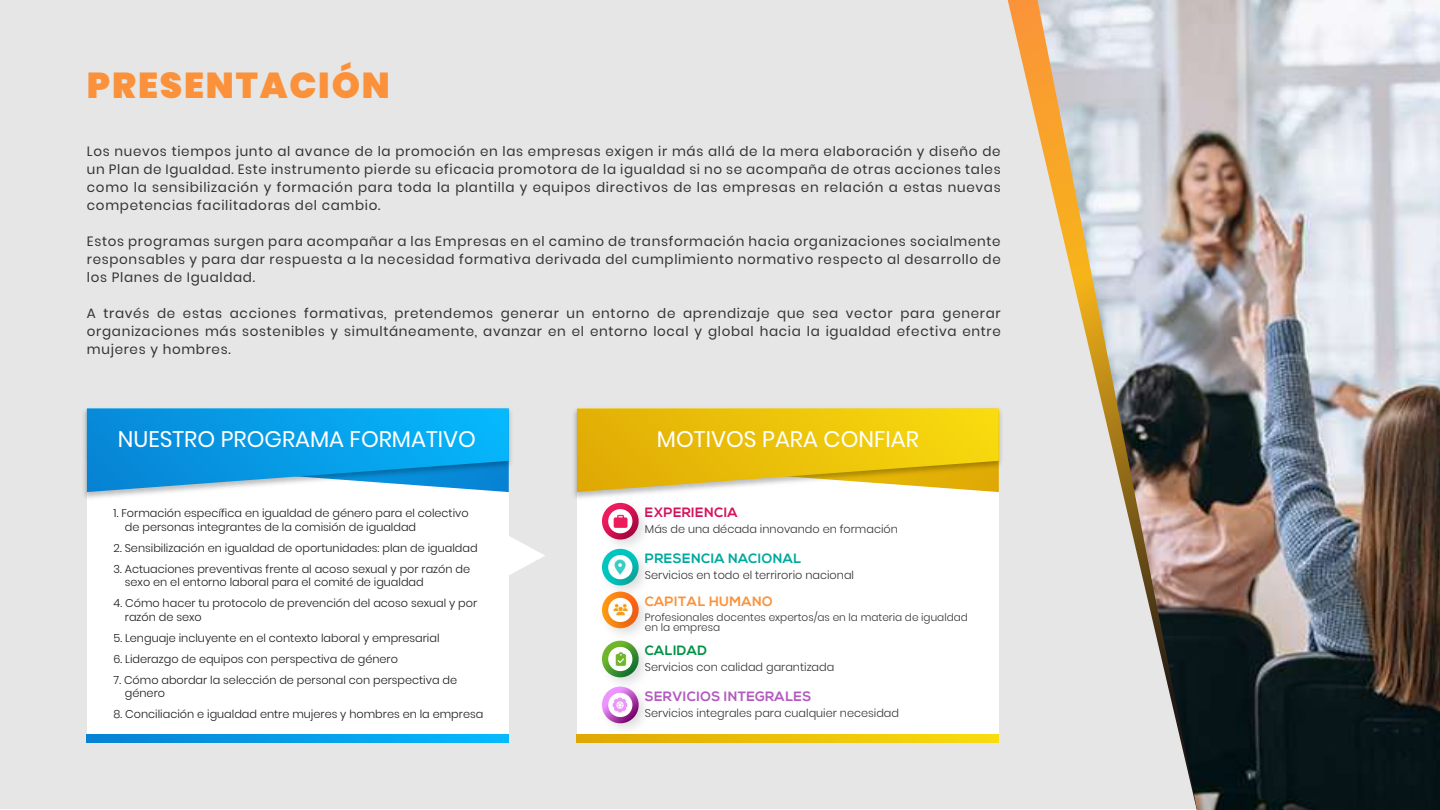
<style>
.page{position:relative;width:1440px;height:810px;background:#fff}
.page>*{position:absolute;margin:0;border:0;box-sizing:border-box;transform-origin:0 0}
.t1{font:900 36px "Poppins";letter-spacing:.05em;color:#fb923b}
.t2{font:22.5px "Poppins";color:#fff}
.t3{font:13.5px/18px "Poppins";letter-spacing:.05em;color:#333;text-align:justify}
.t4{font:700 13.5px "Nexa";letter-spacing:.025em;color:#b359bf}
.t5{font:700 13.5px "Nexa";letter-spacing:.025em;color:#00a99d}
.t6{font:700 13.5px "Nexa";letter-spacing:.025em;color:#fb923b}
.t7{font:700 13.5px "Nexa";letter-spacing:.025em;color:#d4145a}
.t8{font:700 13.5px "Nexa";letter-spacing:.025em;color:#009245}
.t9{font:300 11.25px/13.5px "Poppins";color:#1a1a1a}
.t10{font:300 11.25px "Poppins";color:#333}
.t11{font:300 10.5px/10.5px "Poppins";color:#333}
</style>
<div class="page">
<div style="left:0;top:0;width:1440px;height:809px;background:#e6e6e6"></div>
<svg style="left:1008px;top:0;width:30px;height:130px"></svg>
<img style="left:1038px;top:0;width:402px;height:810px">
<div style="left:87px;top:409px;width:422px;height:326px;background:#fff"></div>
<img style="left:84px;top:408px;width:427px;height:90px">
<svg style="left:87px;top:409px;width:422px;height:83px;background:#1ca1e5"></svg>
<svg style="left:509px;top:536px;width:36px;height:39px"></svg>
<svg style="left:87px;top:734px;width:422px;height:8px;background:#069de7"></svg>
<div style="left:577px;top:409px;width:422px;height:326px;background:#fff"></div>
<img style="left:574px;top:408px;width:427px;height:90px">
<svg style="left:577px;top:409px;width:422px;height:83px;background:#e9c31e"></svg>
<svg style="left:577px;top:734px;width:422px;height:8px;background:#ecc40a"></svg>
<img style="left:596px;top:496px;width:60px;height:7px">
<svg style="left:602px;top:503px;width:38px;height:38px"></svg>
<img style="left:612px;top:514px;width:16px;height:14px">
<img style="left:610px;top:543px;width:38px;height:42px">
<svg style="left:602px;top:549px;width:38px;height:81px"></svg>
<img style="left:612px;top:602px;width:17px;height:15px">
<svg style="left:602px;top:641px;width:38px;height:38px"></svg>
<img style="left:612px;top:652px;width:17px;height:15px">
<img style="left:596px;top:680px;width:60px;height:60px">
<svg style="left:600px;top:687px;width:40px;height:38px"></svg>
<img style="left:612px;top:698px;width:17px;height:15px">
<h1 class="t1" style="left:87px;top:65px;width:304px">PRESENTACIÓN</h1>
<p class="t3" style="left:87px;top:142px;width:915px">Los nuevos tiempos junto al avance de la promoción en las empresas exigen ir más allá de la mera elaboración y diseño de un Plan de Igualdad. Este instrumento pierde su eficacia promotora de la igualdad si no se acompaña de otras acciones tales como la sensibilización y formación para toda la plantilla y equipos directivos de las empresas en relación a estas nuevas competencias facilitadoras del cambio.</p>
<p class="t3" style="left:87px;top:232px;width:915px">Estos programas surgen para acompañar a las Empresas en el camino de transformación hacia organizaciones socialmente responsables y para dar respuesta a la necesidad formativa derivada del cumplimiento normativo respecto al desarrollo de los Planes de Igualdad.</p>
<p class="t3" style="left:87px;top:304px;width:915px">A través de estas acciones formativas, pretendemos generar un entorno de aprendizaje que sea vector para generar organizaciones más sostenibles y simultáneamente, avanzar en el entorno local y global hacia la igualdad efectiva entre mujeres y hombres.</p>
<h2 class="t2" style="left:118px;top:426px;width:360px">NUESTRO PROGRAMA FORMATIVO</h2>
<p class="t9" style="left:125px;top:507px;width:345px;text-indent:-11px">1. Formación específica en igualdad de género para el colectivo de personas integrantes de la comisión de igualdad</p>
<p class="t9" style="left:114px;top:541px;width:365px">2. Sensibilización en igualdad de oportunidades: plan de igualdad</p>
<p class="t9" style="left:125px;top:562px;width:347px;text-indent:-11px">3. Actuaciones preventivas frente al acoso sexual y por razón de sexo en el entorno laboral para el comité de igualdad</p>
<p class="t9" style="left:125px;top:597px;width:354px;text-indent:-11px">4. Cómo hacer tu protocolo de prevención del acoso sexual y por razón de sexo</p>
<p class="t9" style="left:114px;top:631px;width:327px">5. Lenguaje incluyente en el contexto laboral y empresarial</p>
<p class="t9" style="left:114px;top:652px;width:286px">6. Liderazgo de equipos con perspectiva de género</p>
<p class="t9" style="left:125px;top:673px;width:334px;text-indent:-11px">7. Cómo abordar la selección de personal con perspectiva de género</p>
<p class="t9" style="left:114px;top:708px;width:371px">8. Conciliación e igualdad entre mujeres y hombres en la empresa</p>
<h2 class="t2" style="left:657px;top:426px;width:263px">MOTIVOS PARA CONFIAR</h2>
<p class="t7" style="left:645px;top:505px;width:94px">EXPERIENCIA</p>
<p class="t10" style="left:645px;top:522px;width:255px">Más de una década innovando en formación</p>
<p class="t5" style="left:645px;top:551px;width:158px">PRESENCIA NACIONAL</p>
<p class="t10" style="left:645px;top:568px;width:211px">Servicios en todo el terrirorio nacional</p>
<p class="t6" style="left:645px;top:593px;width:129px">CAPITAL HUMANO</p>
<p class="t11" style="left:645px;top:612px;width:324px">Profesionales docentes expertos/as en la materia de igualdad en la empresa</p>
<p class="t8" style="left:645px;top:642px;width:64px">CALIDAD</p>
<p class="t10" style="left:645px;top:660px;width:191px">Servicios con calidad garantizada</p>
<p class="t4" style="left:645px;top:688px;width:168px">SERVICIOS INTEGRALES</p>
<p class="t10" style="left:645px;top:706px;width:256px">Servicios integrales para cualquier necesidad</p>
</div>
